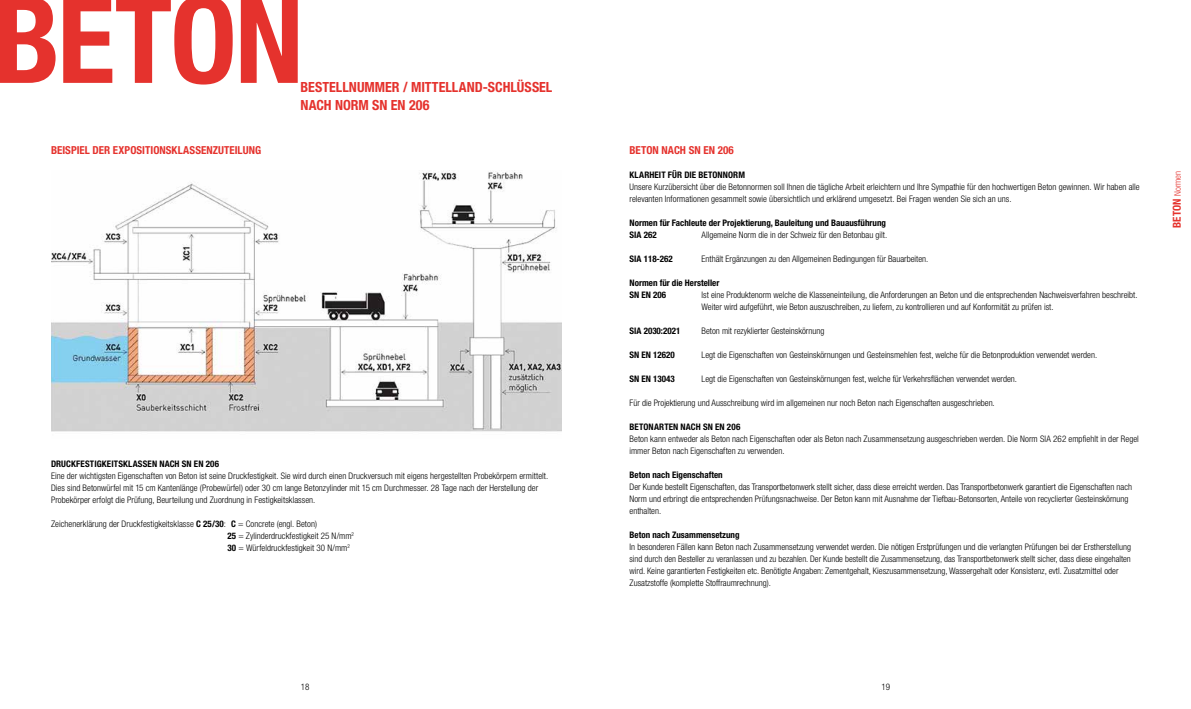
<style>
.page{position:relative;width:1191px;height:709px;background:#fff}
.page>*{position:absolute;margin:0;border:0;box-sizing:border-box;transform-origin:0 0}
.t1{font:700 condensed 120px "Helvetica Neue LT Std";letter-spacing:-.02em;color:#e5322d}
.t2{font:700 condensed 14px/18px "Helvetica Neue LT Std";color:#e5322d}
.t3{font:700 condensed 11px "Helvetica Neue LT Std";letter-spacing:.005em;color:#e5322d}
.t4{font:300 condensed 9px/12px "Helvetica Neue LT Std";color:#000}
.t5{font:700 condensed 9px/12px "Helvetica Neue LT Std";color:#000}
.t6{font:300 condensed 9px "Helvetica Neue LT Std";color:#e5322d}
.s1{font-weight:700}
.s2{font-weight:700;font-size:11px}
</style>
<div class="page">
<img style="left:51px;top:171px;width:510px;height:261px">
<h1 class="t1" style="left:-6px;top:-32px;width:312px">BETON</h1>
<h2 class="t2" style="left:300px;top:78px;width:253px">BESTELLNUMMER / MITTELLAND-SCHLÜSSEL<br>NACH NORM SN EN 206</h2>
<p class="t3" style="left:51px;top:143px;width:212px">BEISPIEL DER EXPOSITIONSKLASSENZUTEILUNG</p>
<p class="t5" style="left:51px;top:458px;width:170px">DRUCKFESTIGKEITSKLASSEN NACH SN EN 206</p>
<p class="t4" style="left:51px;top:470px;width:499px">Eine der wichtigsten Eigenschaften von Beton ist seine Druckfestigkeit. Sie wird durch einen Druckversuch mit eigens hergestellten Probekörpern ermittelt.<br>Dies sind Betonwürfel mit 15 cm Kantenlänge (Probewürfel) oder 30 cm lange Betonzylinder mit 15 cm Durchmesser. 28 Tage nach der Herstellung der<br>Probekörper erfolgt die Prüfung, Beurteilung und Zuordnung in Festigkeitsklassen.</p>
<p class="t4" style="left:227px;top:518px;width:128px;text-indent:-176px">Zeichenerklärung der Druckfestigkeitsklasse <span class="s1">C 25/30</span>: <span class="s1">C</span> = Concrete (engl. Beton)<br><span class="s1">25</span> = Zylinderdruckfestigkeit 25 N/mm<sup>2<br></sup><span class="s1">30</span> = Würfeldruckfestigkeit 30 N/mm<sup>2</sup></p>
<p class="t3" style="left:629px;top:143px;width:106px">BETON NACH SN EN 206</p>
<p class="t5" style="left:629px;top:169px;width:117px">KLARHEIT FÜR DIE BETONNORM</p>
<p class="t4" style="left:629px;top:181px;width:512px">Unsere Kurzübersicht über die Betonnormen soll Ihnen die tägliche Arbeit erleichtern und Ihre Sympathie für den hochwertigen Beton gewinnen. Wir haben alle relevanten Informationen gesammelt sowie übersichtlich und erklärend umgesetzt. Bei Fragen wenden Sie sich an uns.</p>
<p class="t5" style="left:629px;top:217px;width:258px">Normen für Fachleute der Projektierung, Bauleitung und Bauausführung<br>SIA 262</p>
<p class="t4" style="left:701px;top:229px;width:187px">Allgemeine Norm die in der Schweiz für den Betonbau gilt.</p>
<p class="t5" style="left:629px;top:253px;width:45px">SIA 118-262</p>
<p class="t4" style="left:701px;top:253px;width:228px">Enthält Ergänzungen zu den Allgemeinen Bedingungen für Bauarbeiten.</p>
<p class="t5" style="left:629px;top:277px;width:91px">Normen für die Hersteller<br>SN EN 206</p>
<p class="t4" style="left:701px;top:289px;width:437px">Ist eine Produktenorm welche die Klasseneinteilung, die Anforderungen an Beton und die entsprechenden Nachweisverfahren beschreibt.<br>Weiter wird aufgeführt, wie Beton auszuschreiben, zu liefern, zu kontrollieren und auf Konformität zu prüfen ist.</p>
<p class="t5" style="left:629px;top:325px;width:52px">SIA 2030:2021</p>
<p class="t4" style="left:701px;top:325px;width:124px">Beton mit rezyklierter Gesteinskörnung</p>
<p class="t5" style="left:629px;top:349px;width:47px">SN EN 12620</p>
<p class="t4" style="left:701px;top:349px;width:397px">Legt die Eigenschaften von Gesteinskörnungen und Gesteinsmehlen fest, welche für die Betonproduktion verwendet werden.</p>
<p class="t5" style="left:629px;top:373px;width:47px">SN EN 13043</p>
<p class="t4" style="left:701px;top:373px;width:317px">Legt die Eigenschaften von Gesteinskörnungen fest, welche für Verkehrsflächen verwendet werden.</p>
<p class="t4" style="left:629px;top:397px;width:367px">Für die Projektierung und Ausschreibung wird im allgemeinen nur noch Beton nach Eigenschaften ausgeschrieben.</p>
<p class="t5" style="left:629px;top:421px;width:112px">BETONARTEN NACH SN EN 206</p>
<p class="t4" style="left:629px;top:433px;width:511px">Beton kann entweder als Beton nach Eigenschaften oder als Beton nach Zusammensetzung ausgeschrieben werden. Die Norm SIA 262 empfiehlt in der Regel immer Beton nach Eigenschaften zu verwenden.</p>
<p class="t5" style="left:629px;top:469px;width:95px">Beton nach Eigenschaften</p>
<p class="t4" style="left:629px;top:481px;width:504px">Der Kunde bestellt Eigenschaften, das Transportbetonwerk stellt sicher, dass diese erreicht werden. Das Transportbetonwerk garantiert die Eigenschaften nach<br>Norm und erbringt die entsprechenden Prüfungsnachweise. Der Beton kann mit Ausnahme der Tiefbau-Betonsorten, Anteile von recyclierter Gesteinskörnung enthalten.</p>
<p class="t5" style="left:629px;top:529px;width:112px">Beton nach Zusammensetzung</p>
<p class="t4" style="left:629px;top:541px;width:503px">In besonderen Fällen kann Beton nach Zusammensetzung verwendet werden. Die nötigen Erstprüfungen und die verlangten Prüfungen bei der Erstherstellung sind durch den Besteller zu veranlassen und zu bezahlen. Der Kunde bestellt die Zusammensetzung, das Transportbetonwerk stellt sicher, dass diese eingehalten wird. Keine garantierten Festigkeiten etc. Benötigte Angaben: Zementgehalt, Kieszusammensetzung, Wassergehalt oder Konsistenz, evtl. Zusatzmittel oder Zusatzstoffe (komplette Stoffraumrechnung).</p>
<p class="t6" style="left:1172px;top:228px;width:58px;rotate:-90deg"><span class="s2">BETON</span> Normen</p>
<p class="t4" style="left:301px;top:680px;width:10px">18</p>
<p class="t4" style="left:881px;top:680px;width:10px">19</p>
</div>
